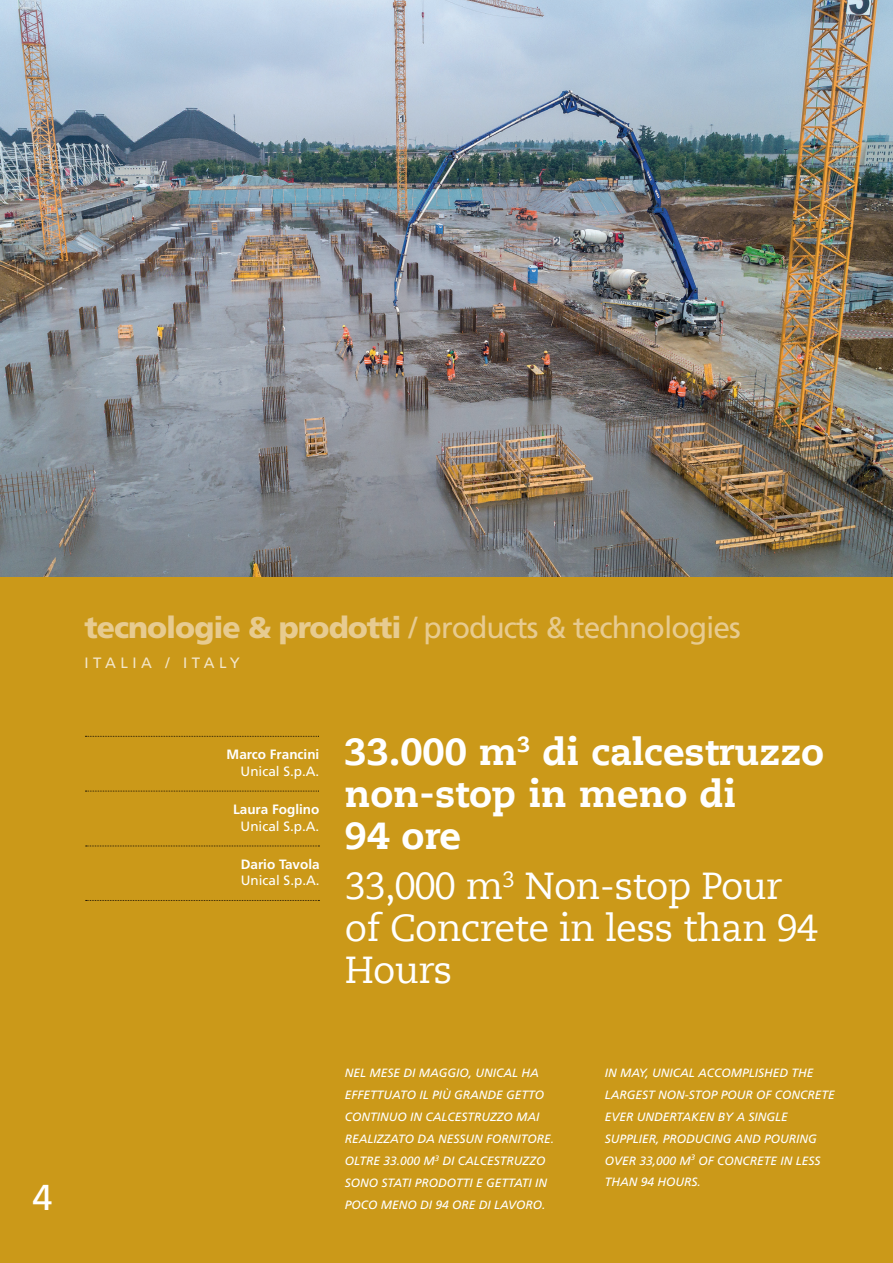
<style>
.page{position:relative;width:893px;height:1263px;background:#cb9919}
.page>*{position:absolute;margin:0;border:0;box-sizing:border-box;transform-origin:0 0}
.Titolo_ING_NEG{font:37.5px/42px "Caecilia Com 55 Roman";letter-spacing:-.02em;color:#fff}
.Titolo_ITA_NEG{font:800 37.5px/42px "Caecilia Com 85";color:#fff}
.t1{font:36px "Frutiger LT Com";color:#fff}
.t2{font:30px "Frutiger LT Com";letter-spacing:-.03em;color:#e7cb90}
.Normale{font:15px "Frutiger LT Com";letter-spacing:.3em;color:#f3e6c9}
.Nome_AUTORE{font:700 13.5px "Frutiger LT Com";color:#fff}
.qualifica_Nome_Autor{font:13.5px "Frutiger LT Com";color:#fff}
.Sommarietto_ITA_NEG{font:italic 12px/21.9px "Frutiger LT Com";color:#fff}
.s1{font-weight:900}
</style>
<div class="page">
<img style="left:0;top:0;width:893px;height:577px">
<svg style="left:85px;top:736px;width:234px;height:1px"></svg>
<svg style="left:85px;top:791px;width:234px;height:1px"></svg>
<svg style="left:86px;top:846px;width:233px;height:1px"></svg>
<svg style="left:86px;top:900px;width:233px;height:1px"></svg>
<p class="t2" style="left:84px;top:609px;width:658px"><span class="s1">tecnologie &amp; prodotti</span> / products &amp; technologies</p>
<p class="Normale" style="left:84px;top:653px;width:157px">ITALIA / ITALY</p>
<p class="Nome_AUTORE" style="left:227px;top:746px;width:94px">Marco Francini</p>
<p class="qualifica_Nome_Autor" style="left:241px;top:763px;width:80px">Unical S.p.A.</p>
<p class="Nome_AUTORE" style="left:233px;top:801px;width:88px">Laura Foglino</p>
<p class="qualifica_Nome_Autor" style="left:241px;top:817px;width:80px">Unical S.p.A.</p>
<p class="Nome_AUTORE" style="left:241px;top:856px;width:80px">Dario Tavola</p>
<p class="qualifica_Nome_Autor" style="left:241px;top:872px;width:80px">Unical S.p.A.</p>
<p class="Titolo_ITA_NEG" style="left:345px;top:729px;width:481px">33.000 m<sup>3</sup> di calcestruzzo non-stop in meno di<br>94 ore</p>
<p class="Titolo_ING_NEG" style="left:345px;top:865px;width:475px">33,000 m<sup>3</sup> Non-stop Pour of Concrete in less than 94<br>Hours</p>
<p class="t1" style="left:33px;top:1175px;width:22px">4</p>
<p class="Sommarietto_ITA_NEG" style="left:345px;top:1062px;width:211px">NEL MESE DI MAGGIO, UNICAL HA<br>EFFETTUATO IL PIÙ GRANDE GETTO<br>CONTINUO IN CALCESTRUZZO MAI<br>REALIZZATO DA NESSUN FORNITORE.<br>OLTRE 33.000 M<sup>3</sup> DI CALCESTRUZZO<br>SONO STATI PRODOTTI E GETTATI IN<br>POCO MENO DI 94 ORE DI LAVORO.</p>
<p class="Sommarietto_ITA_NEG" style="left:605px;top:1062px;width:232px">IN MAY, UNICAL ACCOMPLISHED THE<br>LARGEST NON-STOP POUR OF CONCRETE<br>EVER UNDERTAKEN BY A SINGLE<br>SUPPLIER, PRODUCING AND POURING<br>OVER 33,000 M<sup>3</sup> OF CONCRETE IN LESS<br>THAN 94 HOURS.</p>
</div>
